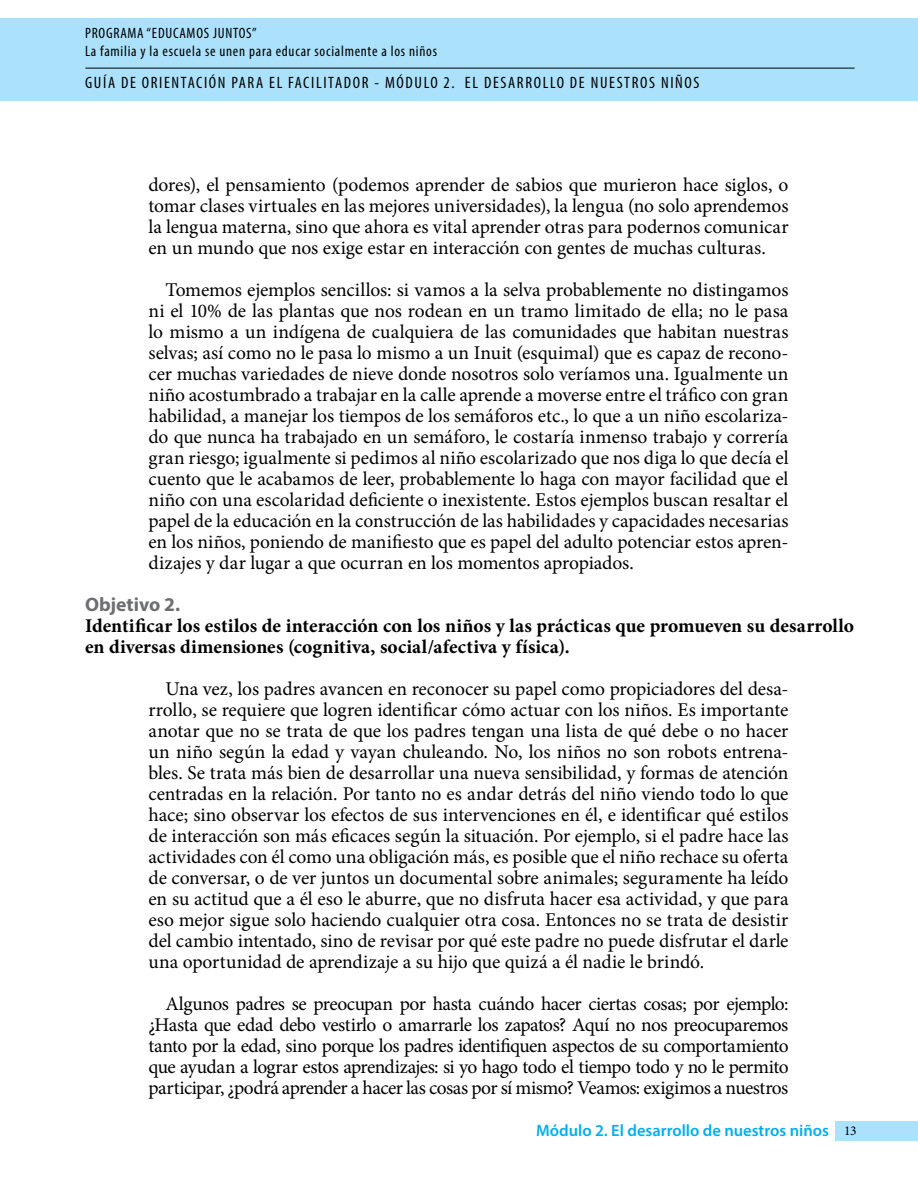
<style>
.page{position:relative;width:918px;height:1188px;background:#fff}
.page>*{position:absolute;margin:0;border:0;box-sizing:border-box;transform-origin:0 0}
.Texto{font:19.5px/21px "Minion Pro";letter-spacing:-.01em;color:#000;text-align:justify}
.Texto-2{font:700 19.5px/21px "Minion Pro";color:#000}
.Texto-3{font:700 19.5px "Myriad Pro";color:#6d6e71}
.t1{font:condensed 16.5px "Myriad Pro";letter-spacing:.1em;color:#000}
.t2{font:600 16.5px "Myriad Pro";color:#00aeef}
.t3{font:condensed 15px/18px "Myriad Pro";letter-spacing:.05em;color:#000}
.t4{font:13.5px "Minion Pro";color:#000}
</style>
<div class="page">
<div style="left:0;top:19px;width:918px;height:82px;background:#abe1fa"></div>
<hr style="left:85px;top:68px;width:770px;height:1px;background:#000">
<div style="left:836px;top:1121px;width:82px;height:20px;background:#abe1fa"></div>
<p class="t3" style="left:85px;top:24px;width:353px">PROGRAMA “EDUCAMOS JUNTOS”<br>La familia y la escuela se unen para educar socialmente a los niños</p>
<p class="t1" style="left:85px;top:72px;width:616px">GUÍA DE ORIENTACIÓN PARA EL FACILITADOR - MÓDULO 2. EL DESARROLLO DE NUESTROS NIÑOS</p>
<p class="Texto" style="left:148px;top:174px;width:642px">dores), el pensamiento (podemos aprender de sabios que murieron hace siglos, o tomar clases virtuales en las mejores universidades), la lengua (no solo aprendemos la lengua materna, sino que ahora es vital aprender otras para podernos comunicar en un mundo que nos exige estar en interacción con gentes de muchas culturas.</p>
<p class="Texto" style="left:148px;top:279px;width:642px;text-indent:17px">Tomemos ejemplos sencillos: si vamos a la selva probablemente no distingamos ni el 10% de las plantas que nos rodean en un tramo limitado de ella; no le pasa lo mismo a un indígena de cualquiera de las comunidades que habitan nuestras selvas; así como no le pasa lo mismo a un Inuit (esquimal) que es capaz de recono&shy;cer muchas variedades de nieve donde nosotros solo veríamos una. Igualmente un niño acostumbrado a trabajar en la calle aprende a moverse entre el tráfico con gran habilidad, a manejar los tiempos de los semáforos etc., lo que a un niño escolariza&shy;do que nunca ha trabajado en un semáforo, le costaría inmenso trabajo y correría gran riesgo; igualmente si pedimos al niño escolarizado que nos diga lo que decía el cuento que le acabamos de leer, probablemente lo haga con mayor facilidad que el niño con una escolaridad deficiente o inexistente. Estos ejemplos buscan resaltar el papel de la educación en la construcción de las habilidades y capacidades necesarias en los niños, poniendo de manifiesto que es papel del adulto potenciar estos apren&shy;dizajes y dar lugar a que ocurran en los momentos apropiados.</p>
<p class="Texto-3" style="left:85px;top:591px;width:97px">Objetivo 2.</p>
<p class="Texto-2" style="left:85px;top:615px;width:771px">Identificar los estilos de interacción con los niños y las prácticas que promueven su desarrollo en diversas dimensiones (cognitiva, social/afectiva y física).</p>
<p class="Texto" style="left:148px;top:678px;width:642px;text-indent:17px">Una vez, los padres avancen en reconocer su papel como propiciadores del desa&shy;rrollo, se requiere que logren identificar cómo actuar con los niños. Es importante anotar que no se trata de que los padres tengan una lista de qué debe o no hacer un niño según la edad y vayan chuleando. No, los niños no son robots entrena&shy;bles. Se trata más bien de desarrollar una nueva sensibilidad, y formas de atención centradas en la relación. Por tanto no es andar detrás del niño viendo todo lo que hace; sino observar los efectos de sus intervenciones en él, e identificar qué estilos de interacción son más eficaces según la situación. Por ejemplo, si el padre hace las actividades con él como una obligación más, es posible que el niño rechace su oferta de conversar, o de ver juntos un documental sobre animales; seguramente ha leído en su actitud que a él eso le aburre, que no disfruta hacer esa actividad, y que para eso mejor sigue solo haciendo cualquier otra cosa. Entonces no se trata de desistir del cambio intentado, sino de revisar por qué este padre no puede disfrutar el darle una oportunidad de aprendizaje a su hijo que quizá a él nadie le brindó.</p>
<p class="Texto" style="left:148px;top:993px;width:642px;text-indent:17px">Algunos padres se preocupan por hasta cuándo hacer ciertas cosas; por ejemplo: ¿Hasta que edad debo vestirlo o amarrarle los zapatos? Aquí no nos preocuparemos tanto por la edad, sino porque los padres identifiquen aspectos de su comportamiento que ayudan a lograr estos aprendizajes: si yo hago todo el tiempo todo y no le permito participar, ¿podrá aprender a hacer las cosas por sí mismo? Veamos: exigimos a nuestros</p>
<p class="t2" style="left:536px;top:1120px;width:294px">Módulo 2. El desarrollo de nuestros niños</p>
<p class="t4" style="left:844px;top:1122px;width:14px">13</p>
</div>
